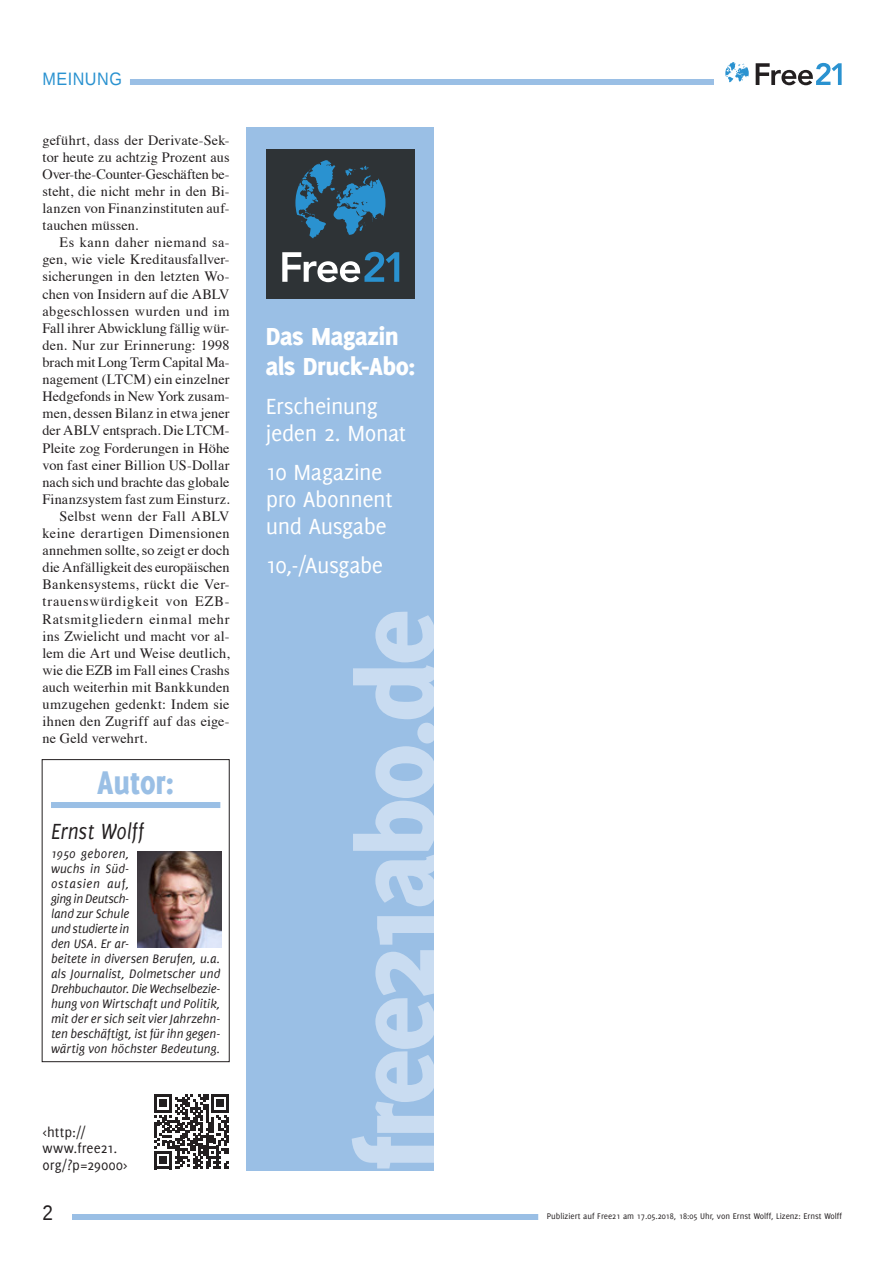
<style>
.page{position:relative;width:893px;height:1263px;background:#fff}
.page>*{position:absolute;margin:0;border:0;box-sizing:border-box;transform-origin:0 0}
.t1{font:800 117.6px "Delicious";letter-spacing:-.03em;color:#c9dcf1}
.Quelle__Headline__Li{font:800 36px "Delicious";color:#9abfe5;scale:.89 1}
.t2{font:800 27px/30px "Delicious";letter-spacing:-.015em;color:#fff}
.t3{font:24px "Delicious";letter-spacing:-.015em;color:#fff}
.Autor__Name__Autoren{font:italic 24px "Delicious";letter-spacing:-.005em;color:#231f20;scale:.89 1}
.t4{font:21px "Liberation Sans";color:#231f20;scale:.9 1}
.t5{font:18px "Liberation Sans";letter-spacing:.03em;color:#2a92d0;scale:.9 1}
.t6{font:15px/16.5px "Delicious";letter-spacing:.005em;color:#231f20}
.t7{font:14.25px/17.1px "Times";letter-spacing:.01em;color:#231f20;text-align:justify}
.Autor__Beschreibung{font:italic 13.5px/15px "Delicious";color:#231f20}
.t8{font:9px "Delicious";color:#231f20}
</style>
<div class="page">
<div style="left:72px;top:1214px;width:766px;height:6px;background:#9abfe5"></div>
<div style="left:43px;top:79px;width:671px;height:6px;background:#9abfe5"></div>
<div style="left:538px;top:1211px;width:312px;height:12px;background:#fff"></div>
<div style="left:34px;top:74px;width:96px;height:15px;background:#fff"></div>
<svg style="left:756px;top:63px;width:86px;height:22px"></svg>
<svg style="left:725px;top:62px;width:24px;height:20px"></svg>
<svg style="left:154px;top:1094px;width:75px;height:75px"></svg>
<div style="left:247px;top:128px;width:187px;height:1043px;background:#9abfe5"></div>
<div style="left:266px;top:149px;width:149px;height:150px;background:#2e3336"></div>
<svg style="left:295px;top:160px;width:90px;height:79px"></svg>
<svg style="left:282px;top:252px;width:117px;height:30px"></svg>
<div style="left:51px;top:802px;width:169px;height:6px;background:#9abfe5"></div>
<div style="left:42px;top:759px;width:188px;height:303px;border:1px solid #231f20"></div>
<img style="left:138px;top:851px;width:83px;height:96px">
<p class="t5" style="left:43px;top:69px;width:90px">MEINUNG</p>
<p class="t7" style="left:43px;top:130px;width:189px">geführt, dass der Derivate-Sek&shy;tor heute zu achtzig Prozent aus Over-the-Counter-Geschäften be&shy;steht, die nicht mehr in den Bi&shy;lanzen von Finanzinstituten auf&shy;tauchen müssen.</p>
<p class="t7" style="left:43px;top:233px;width:189px;text-indent:17px">Es kann daher niemand sa&shy;gen, wie viele Kreditausfallver&shy;sicherungen in den letzten Wo&shy;chen von Insidern auf die ABLV abgeschlossen wurden und im Fall ihrer Abwicklung fällig wür&shy;den. Nur zur Erinnerung: 1998 brach mit Long Term Capital Ma&shy;nagement (LTCM) ein einzelner Hedgefonds in New York zusam&shy;men, dessen Bilanz in etwa jener der ABLV entsprach. Die LTCM-Pleite zog Forderungen in Höhe von fast einer Billion US-Dollar nach sich und brachte das globale Finanzsystem fast zum Einsturz.</p>
<p class="t7" style="left:43px;top:506px;width:189px;text-indent:17px">Selbst wenn der Fall ABLV keine derartigen Dimensionen annehmen sollte, so zeigt er doch die Anfälligkeit des europäischen Bankensystems, rückt die Ver&shy;trauenswürdigkeit von EZB-Ratsmitgliedern einmal mehr ins Zwielicht und macht vor al&shy;lem die Art und Weise deutlich, wie die EZB im Fall eines Crashs auch weiterhin mit Bankkunden umzugehen gedenkt: Indem sie ihnen den Zugriff auf das eige&shy;ne Geld verwehrt.</p>
<p class="Quelle__Headline__Li" style="left:97px;top:761px;width:88px">Autor:</p>
<p class="Autor__Name__Autoren" style="left:51px;top:817px;width:106px">Ernst Wolff</p>
<p class="Autor__Beschreibung" style="left:51px;top:846px;width:171px">1950 geboren,<br>wuchs in Süd-<br>ostasien auf,<br>ging in Deutsch-<br>land zur Schule<br>und studierte in<br>den USA. Er ar-<br>beitete in diversen Berufen, u.a. als Journalist, Dolmetscher und<br>Drehbuchautor. Die Wechselbezie&shy;hung von Wirtschaft und Politik, mit der er sich seit vier Jahrzehn&shy;ten beschäftigt, ist für ihn gegen&shy;wärtig von höchster Bedeutung.</p>
<p class="t6" style="left:43px;top:1123px;width:87px">&lt;http:// www.free21. org/?p=29000&gt;</p>
<p class="t2" style="left:266px;top:321px;width:151px">Das Magazin als Druck-Abo:</p>
<p class="t3" style="left:266px;top:392px;width:114px">Erscheinung</p>
<p class="t3" style="left:266px;top:419px;width:142px">jeden 2. Monat</p>
<p class="t3" style="left:266px;top:458px;width:118px">10 Magazine</p>
<p class="t3" style="left:266px;top:485px;width:128px">pro Abonnent</p>
<p class="t3" style="left:266px;top:512px;width:123px">und Ausgabe</p>
<p class="t3" style="left:266px;top:551px;width:119px">10,-/Ausgabe</p>
<p class="t1" style="left:328px;top:1169px;width:561px;rotate:-90deg">free21abo.de</p>
<h3 class="t4" style="left:43px;top:1201px;width:13px">2</h3>
<p class="t8" style="left:547px;top:1211px;width:297px">Publiziert auf Free21 am 17.05.2018, 18:05 Uhr, von Ernst Wolff, Lizenz: Ernst Wolff</p>
</div>
